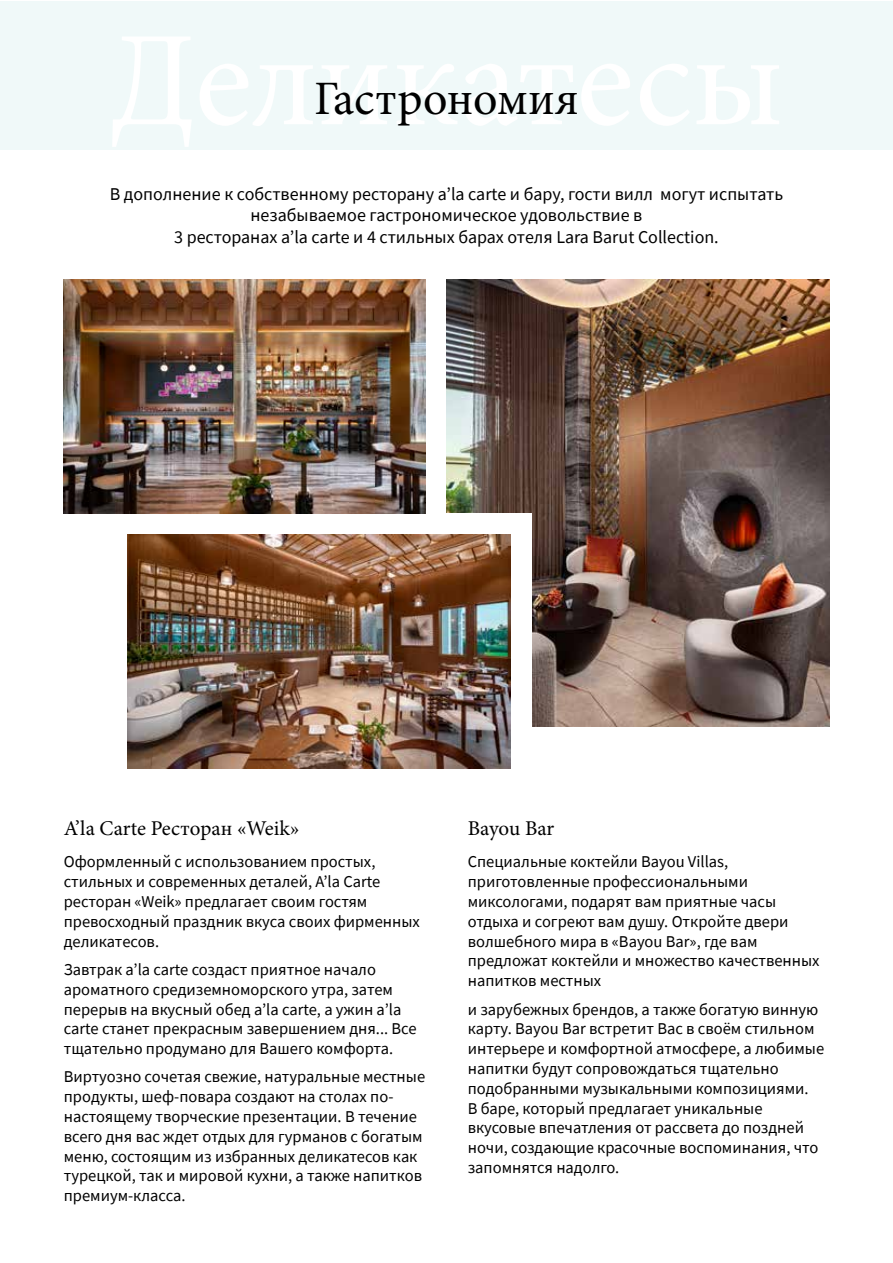
<style>
.page{position:relative;width:893px;height:1263px;background:#fff}
.page>*{position:absolute;margin:0;border:0;box-sizing:border-box;transform-origin:0 0}
.t1{font:48px "Minion Pro";color:#000}
.t2{font:21px "Minion Pro";color:#000}
.t3{font:18px/21.6px "Source Sans Pro";color:#000;text-align:center}
.t4{font:16.5px/19.8px "Source Sans Pro";color:#000}
</style>
<div class="page">
<img style="left:446px;top:279px;width:383px;height:447px">
<div style="left:0;top:1px;width:893px;height:149px;background:#f0f9f9"></div>
<div style="left:106px;top:513px;width:425px;height:277px;background:#fff"></div>
<img style="left:64px;top:279px;width:361px;height:234px">
<img style="left:128px;top:535px;width:382px;height:233px">
<h1 class="t1" style="left:314px;top:66px;width:266px">Гастрономия</h1>
<p class="t3" style="left:110px;top:183px;width:675px">В дополнение к собственному ресторану a’la carte и бару, гости вилл могут испытать незабываемое гастрономическое удовольствие в<br>3 ресторанах a’la carte и 4 стильных барах отеля Lara Barut Collection.</p>
<p class="t2" style="left:64px;top:814px;width:237px">A’la Carte Ресторан «Weik»</p>
<p class="t4" style="left:64px;top:852px;width:358px">Оформленный с использованием простых, стильных и современных деталей, A’la Carte ресторан «Weik» предлагает своим гостям превосходный праздник вкуса своих фирменных деликатесов.</p>
<p class="t4" style="left:64px;top:959px;width:354px">Завтрак a’la carte создаст приятное начало ароматного средиземноморского утра, затем перерыв на вкусный обед a’la carte, а ужин a’la carte станет прекрасным завершением дня... Все тщательно продумано для Вашего комфорта.</p>
<p class="t4" style="left:64px;top:1067px;width:363px">Виртуозно сочетая свежие, натуральные местные продукты, шеф-повара создают на столах по&shy;настоящему творческие презентации. В течение всего дня вас ждет отдых для гурманов с богатым меню, состоящим из избранных деликатесов как турецкой, так и мировой кухни, а также напитков премиум-класса.</p>
<p class="t2" style="left:468px;top:814px;width:88px">Bayou Bar</p>
<p class="t4" style="left:468px;top:852px;width:353px">Специальные коктейли Bayou Villas, приготовленные профессиональными миксологами, подарят вам приятные часы отдыха и согреют вам душу. Откройте двери волшебного мира в «Bayou Bar», где вам предложат коктейли и множество качественных напитков местных</p>
<p class="t4" style="left:468px;top:999px;width:358px">и зарубежных брендов, а также богатую винную карту. Bayou Bar встретит Вас в своём стильном интерьере и комфортной атмосфере, а любимые напитки будут сопровождаться тщательно подобранными музыкальными композициями.<br>В баре, который предлагает уникальные вкусовые впечатления от рассвета до поздней ночи, создающие красочные воспоминания, что запомнятся надолго.</p>
</div>
